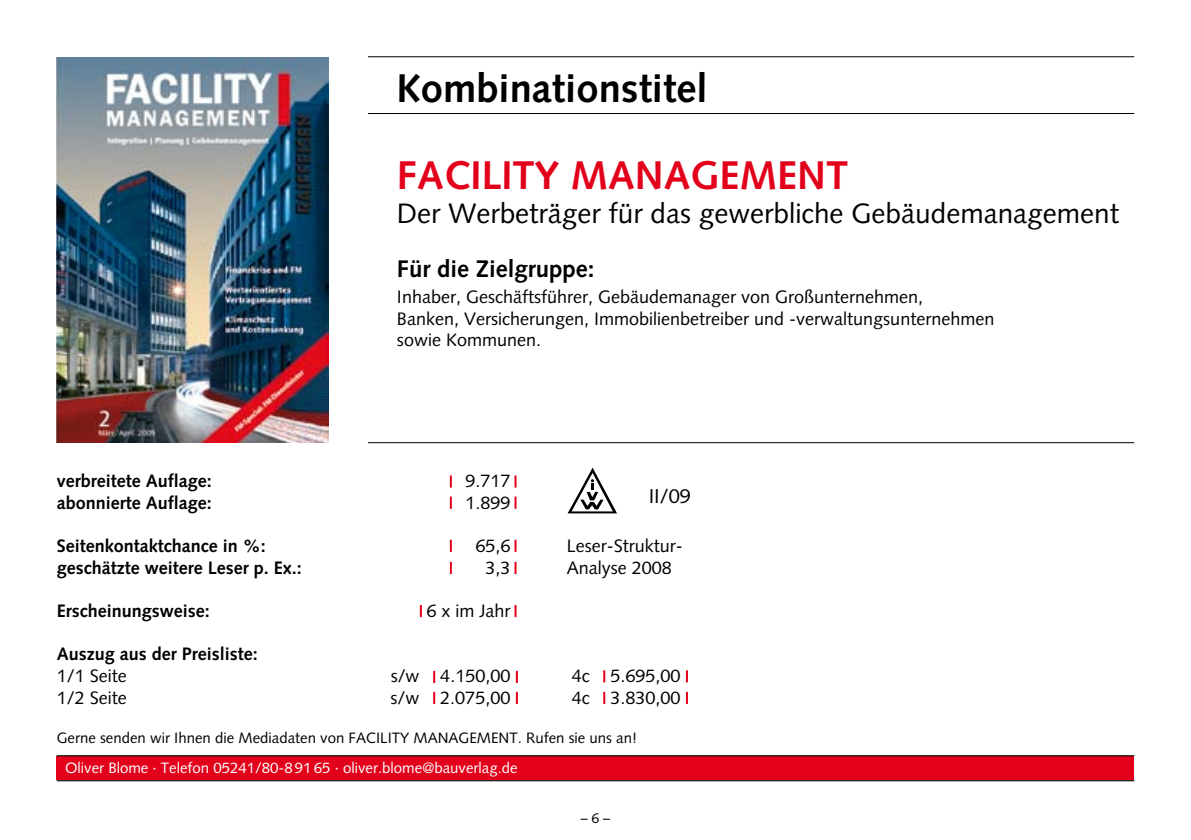
<style>
.page{position:relative;width:1191px;height:840px;background:#fff}
.page>*{position:absolute;margin:0;border:0;box-sizing:border-box;transform-origin:0 0}
.t1{font:700 40px "Syntax LT Std";color:#e2001a}
.t2{font:700 40px "Syntax LT Std";color:#000}
.t3{font:28px "Syntax LT Std";color:#000}
.t4{font:700 24px "Syntax LT Std";color:#000}
.t5{font:20px "Syntax LT Std";color:#000}
.t6{font:18px/21.6px "Syntax LT Std";color:#000}
.t7{font:700 18px "Syntax LT Std";color:#000}
.t8{font:15px "Syntax LT Std";color:#000}
.t9{font:15px "Syntax LT Std";color:#fff}
.t10{font:14px "Syntax LT Std";color:#000}
</style>
<div class="page">
<div style="left:57px;top:755px;width:1077px;height:24px;background:#e2001a"></div>
<img style="left:57px;top:57px;width:272px;height:385px">
<hr style="left:57px;top:754px;width:1077px;height:1px;background:#000">
<hr style="left:57px;top:779px;width:1077px;height:1px;background:#000">
<svg style="left:450px;top:475px;width:2px;height:12px"></svg>
<svg style="left:514px;top:475px;width:2px;height:12px"></svg>
<svg style="left:450px;top:496px;width:2px;height:12px"></svg>
<svg style="left:514px;top:496px;width:2px;height:12px"></svg>
<svg style="left:450px;top:539px;width:2px;height:12px"></svg>
<svg style="left:514px;top:539px;width:2px;height:12px"></svg>
<svg style="left:450px;top:561px;width:2px;height:12px"></svg>
<svg style="left:514px;top:561px;width:2px;height:12px"></svg>
<svg style="left:420px;top:605px;width:2px;height:11px"></svg>
<svg style="left:514px;top:605px;width:2px;height:11px"></svg>
<svg style="left:433px;top:670px;width:2px;height:12px"></svg>
<svg style="left:516px;top:670px;width:2px;height:12px"></svg>
<svg style="left:433px;top:691px;width:2px;height:12px"></svg>
<svg style="left:516px;top:691px;width:2px;height:12px"></svg>
<svg style="left:603px;top:691px;width:2px;height:12px"></svg>
<svg style="left:686px;top:691px;width:2px;height:12px"></svg>
<svg style="left:603px;top:670px;width:2px;height:12px"></svg>
<svg style="left:686px;top:670px;width:2px;height:12px"></svg>
<svg style="left:568px;top:467px;width:49px;height:46px"></svg>
<hr style="left:368px;top:56px;width:766px;height:1px;background:#000">
<hr style="left:368px;top:113px;width:766px;height:1px;background:#000">
<hr style="left:368px;top:442px;width:766px;height:1px;background:#000">
<h1 class="t2" style="left:396px;top:65px;width:313px">Kombinationstitel</h1>
<h1 class="t1" style="left:397px;top:152px;width:453px">FACILITY MANAGEMENT</h1>
<h2 class="t3" style="left:397px;top:196px;width:723px">Der Werbeträger für das gewerbliche Gebäudemanagement</h2>
<h3 class="t4" style="left:397px;top:255px;width:199px">Für die Zielgruppe:</h3>
<p class="t6" style="left:397px;top:286px;width:599px">Inhaber, Geschäftsführer, Gebäudemanager von Großunternehmen,<br>Banken, Versicherungen, Immobilienbetreiber und -verwaltungsunternehmen sowie Kommunen.</p>
<p class="t7" style="left:57px;top:470px;width:157px">verbreitete Auflage:</p>
<p class="t6" style="left:465px;top:470px;width:47px">9.717</p>
<p class="t7" style="left:57px;top:492px;width:157px">abonnierte Auflage:</p>
<p class="t6" style="left:465px;top:492px;width:47px">1.899</p>
<p class="t7" style="left:57px;top:535px;width:211px">Seitenkontaktchance in %:</p>
<p class="t6" style="left:475px;top:535px;width:37px">65,6</p>
<p class="t6" style="left:567px;top:535px;width:117px">Leser-Struktur-</p>
<p class="t7" style="left:57px;top:557px;width:246px">geschätzte weitere Leser p. Ex.:</p>
<p class="t6" style="left:485px;top:556px;width:27px">3,3</p>
<p class="t6" style="left:567px;top:556px;width:107px">Analyse 2008</p>
<p class="t7" style="left:57px;top:600px;width:154px">Erscheinungsweise:</p>
<p class="t6" style="left:426px;top:600px;width:86px">6 x im Jahr</p>
<p class="t7" style="left:57px;top:643px;width:202px">Auszug aus der Preisliste:</p>
<p class="t6" style="left:57px;top:664px;width:72px">1/1 Seite</p>
<p class="t6" style="left:391px;top:664px;width:121px">s/w 4.150,00</p>
<p class="t6" style="left:572px;top:664px;width:110px">4c 5.695,00</p>
<p class="t6" style="left:57px;top:686px;width:72px">1/2 Seite</p>
<p class="t6" style="left:390px;top:686px;width:121px">s/w 2.075,00</p>
<p class="t6" style="left:572px;top:686px;width:110px">4c 3.830,00</p>
<p class="t8" style="left:57px;top:728px;width:582px">Gerne senden wir Ihnen die Mediadaten von FACILITY MANAGEMENT. Rufen sie uns an!</p>
<p class="t9" style="left:65px;top:758px;width:454px">Oliver Blome · Telefon 05241/80-8 91 65 · oliver.blome@bauverlag.de</p>
<p class="t5" style="left:648px;top:484px;width:44px">II/09</p>
<p class="t10" style="left:580px;top:809px;width:31px">– 6 –</p>
</div>
